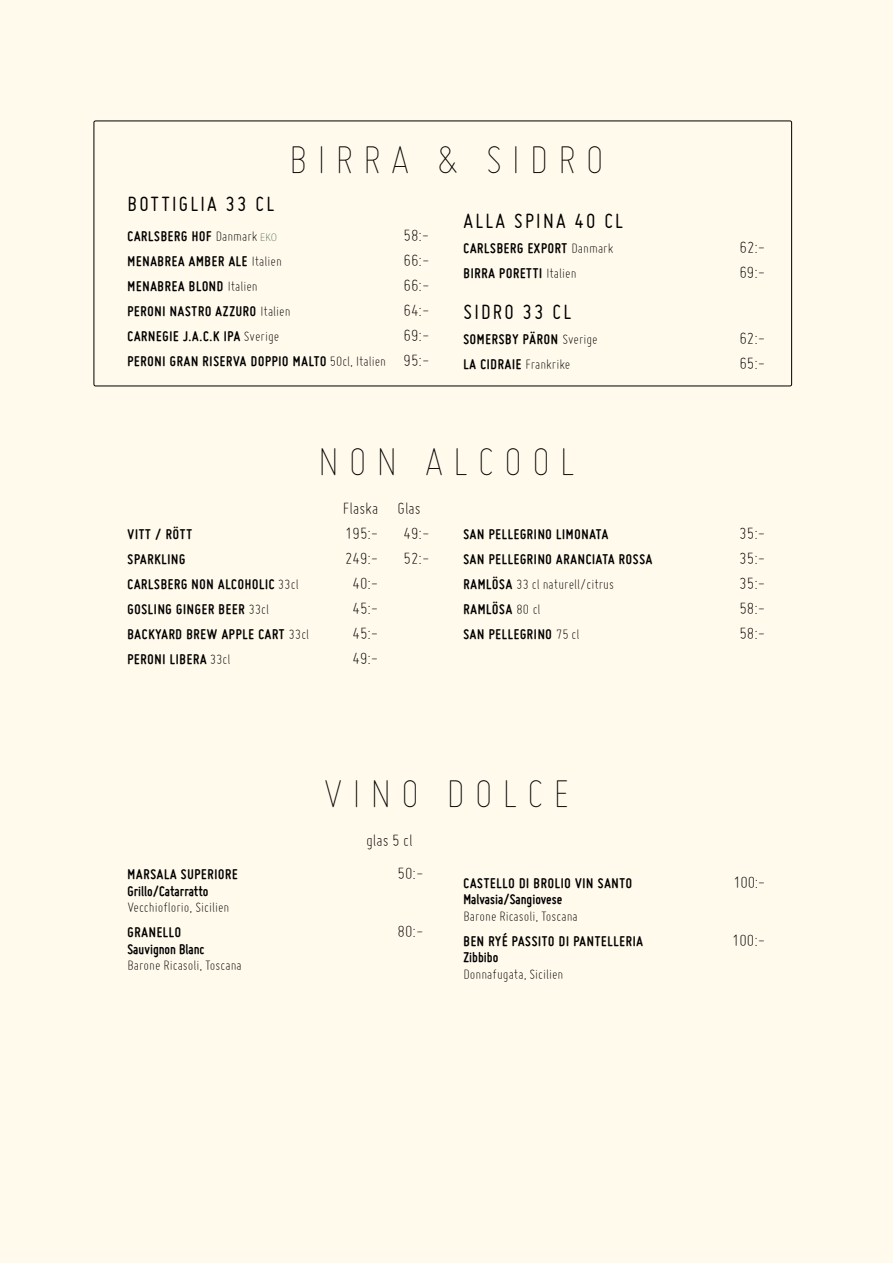
<style>
.page{position:relative;width:893px;height:1263px;background:#fffaec}
.page>*{position:absolute;margin:0;border:0;box-sizing:border-box;transform-origin:0 0}
.t1{font:45px "Miso Skinny";letter-spacing:.2em;color:#000}
.t2{font:22.5px "Miso";letter-spacing:.1em;color:#000}
.t3{font:300 18px "Miso";color:#000}
.t4{font:700 15px "Miso";letter-spacing:.05em;color:#000}
.t5{font:300 15px "Miso";color:#000}
.t6{font:700 15px "Miso";color:#000}
.s1{font-weight:300}
.s2{font-family:"Helvetica Neue LT Std";font-weight:100;font-stretch:condensed;font-size:10.5px;color:#536a53}
.s3{font-weight:300;font-size:18px}
.s4{font-weight:700}
</style>
<div class="page">
<div style="left:94px;top:121px;width:698px;height:265px;border:1px solid #000;border-radius:2px"></div>
<h1 class="t1" style="left:289px;top:135px;width:317px">BIRRA &amp; SIDRO</h1>
<h2 class="t2" style="left:128px;top:192px;width:148px">BOTTIGLIA 33 CL</h2>
<p class="t4" style="left:128px;top:228px;width:151px">CARLSBERG HOF <span class="s1">Danmark</span> <span class="s2">EKO</span></p>
<p class="t3" style="left:404px;top:225px;width:27px">58:-</p>
<p class="t4" style="left:128px;top:253px;width:156px">MENABREA AMBER ALE <span class="s1">Italien</span></p>
<p class="t3" style="left:404px;top:250px;width:27px">66:-</p>
<p class="t4" style="left:128px;top:278px;width:132px">MENABREA BLOND <span class="s1">Italien</span></p>
<p class="t3" style="left:404px;top:275px;width:27px">66:-</p>
<p class="t4" style="left:128px;top:303px;width:165px">PERONI NASTRO AZZURO <span class="s1">Italien</span></p>
<p class="t3" style="left:404px;top:300px;width:27px">64:-</p>
<p class="t4" style="left:128px;top:328px;width:153px">CARNEGIE J.A.C.K IPA <span class="s1">Sverige</span></p>
<p class="t3" style="left:404px;top:325px;width:27px">69:-</p>
<p class="t4" style="left:128px;top:353px;width:303px">PERONI GRAN RISERVA DOPPIO MALTO <span class="s1">50cl, Italien</span> <span class="s3">95:-</span></p>
<h2 class="t2" style="left:463px;top:208px;width:161px">ALLA SPINA 40 CL</h2>
<p class="t4" style="left:463px;top:240px;width:151px">CARLSBERG EXPORT <span class="s1">Danmark</span></p>
<p class="t3" style="left:739px;top:237px;width:27px">62:-</p>
<p class="t4" style="left:463px;top:265px;width:115px">BIRRA PORETTI <span class="s1">Italien</span></p>
<p class="t3" style="left:739px;top:262px;width:27px">69:-</p>
<h2 class="t2" style="left:463px;top:300px;width:109px">SIDRO 33 CL</h2>
<p class="t4" style="left:463px;top:331px;width:136px">SOMERSBY PÄRON <span class="s1">Sverige</span></p>
<p class="t3" style="left:739px;top:329px;width:27px">62:-</p>
<p class="t4" style="left:463px;top:356px;width:108px">LA CIDRAIE <span class="s1">Frankrike</span></p>
<p class="t3" style="left:739px;top:354px;width:27px">65:-</p>
<h1 class="t1" style="left:318px;top:437px;width:259px">NON ALCOOL</h1>
<p class="t3" style="left:343px;top:498px;width:79px">Flaska Glas</p>
<p class="t4" style="left:128px;top:525px;width:66px">VITT / RÖTT</p>
<p class="t3" style="left:345px;top:523px;width:35px">195:-</p>
<p class="t3" style="left:404px;top:523px;width:27px">49:-</p>
<p class="t4" style="left:128px;top:550px;width:59px">SPARKLING</p>
<p class="t3" style="left:345px;top:548px;width:35px">249:-</p>
<p class="t3" style="left:404px;top:548px;width:27px">52:-</p>
<p class="t4" style="left:128px;top:575px;width:173px">CARLSBERG NON ALCOHOLIC <span class="s1">33cl</span></p>
<p class="t3" style="left:353px;top:573px;width:27px">40:-</p>
<p class="t4" style="left:128px;top:600px;width:143px">GOSLING GINGER BEER <span class="s1">33cl</span></p>
<p class="t3" style="left:353px;top:598px;width:27px">45:-</p>
<p class="t4" style="left:128px;top:625px;width:183px">BACKYARD BREW APPLE CART <span class="s1">33cl</span></p>
<p class="t3" style="left:352px;top:623px;width:27px">45:-</p>
<p class="t4" style="left:128px;top:650px;width:104px">PERONI LIBERA <span class="s1">33cl</span></p>
<p class="t3" style="left:353px;top:648px;width:27px">49:-</p>
<p class="t4" style="left:463px;top:525px;width:146px">SAN PELLEGRINO LIMONATA</p>
<p class="t3" style="left:739px;top:523px;width:27px">35:-</p>
<p class="t4" style="left:463px;top:550px;width:190px">SAN PELLEGRINO ARANCIATA ROSSA</p>
<p class="t3" style="left:739px;top:548px;width:27px">35:-</p>
<p class="t5" style="left:463px;top:576px;width:152px"><span class="s4">RAMLÖSA</span> 33 cl naturell/citrus</p>
<p class="t3" style="left:739px;top:573px;width:27px">35:-</p>
<p class="t4" style="left:463px;top:600px;width:79px">RAMLÖSA <span class="s1">80 cl</span></p>
<p class="t3" style="left:739px;top:598px;width:27px">58:-</p>
<p class="t4" style="left:463px;top:625px;width:118px">SAN PELLEGRINO <span class="s1">75 cl</span></p>
<p class="t3" style="left:739px;top:623px;width:27px">58:-</p>
<h1 class="t1" style="left:323px;top:770px;width:248px">VINO DOLCE</h1>
<p class="t3" style="left:366px;top:830px;width:48px">glas 5 cl</p>
<p class="t4" style="left:128px;top:866px;width:112px">MARSALA SUPERIORE</p>
<p class="t3" style="left:398px;top:863px;width:27px">50:-</p>
<p class="t6" style="left:128px;top:882px;width:82px">Grillo/Catarratto</p>
<p class="t5" style="left:128px;top:899px;width:103px">Vecchioflorio, Sicilien</p>
<p class="t4" style="left:128px;top:924px;width:55px">GRANELLO</p>
<p class="t3" style="left:398px;top:922px;width:27px">80:-</p>
<p class="t6" style="left:128px;top:940px;width:78px">Sauvignon Blanc</p>
<p class="t5" style="left:128px;top:957px;width:116px">Barone Ricasoli, Toscana</p>
<p class="t4" style="left:463px;top:874px;width:170px">CASTELLO DI BROLIO VIN SANTO</p>
<p class="t3" style="left:733px;top:872px;width:33px">100:-</p>
<p class="t6" style="left:463px;top:891px;width:100px">Malvasia/Sangiovese</p>
<p class="t5" style="left:463px;top:908px;width:116px">Barone Ricasoli, Toscana</p>
<p class="t4" style="left:463px;top:932px;width:181px">BEN RYÉ PASSITO DI PANTELLERIA</p>
<p class="t3" style="left:732px;top:930px;width:35px">100:-</p>
<p class="t6" style="left:463px;top:949px;width:36px">Zibbibo</p>
<p class="t5" style="left:463px;top:966px;width:101px">Donnafugata, Sicilien</p>
</div>
